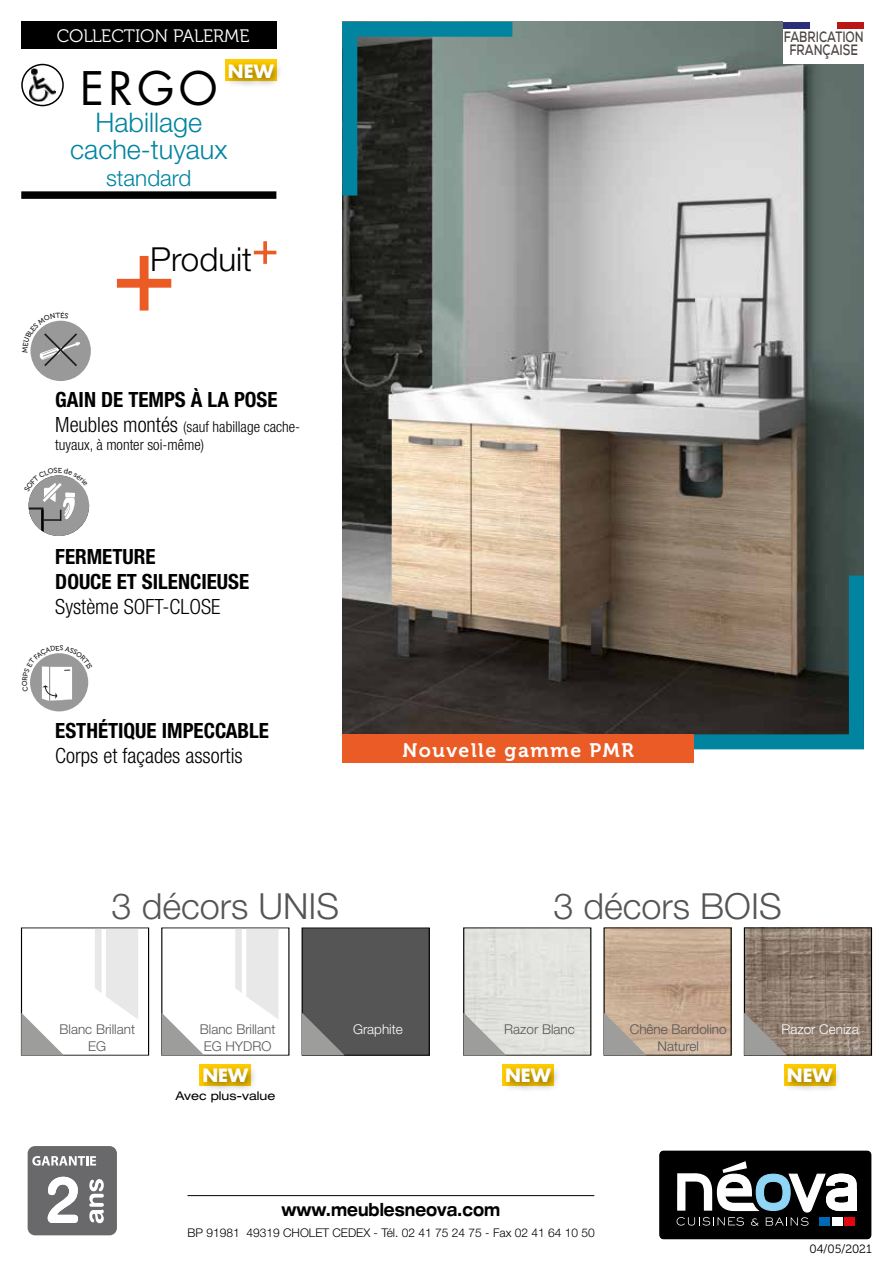
<style>
.page{position:relative;width:893px;height:1263px;background:#fff}
.page>*{position:absolute;margin:0;border:0;box-sizing:border-box;transform-origin:0 0}
.t1{font:45px "Futura Std";color:#000}
.t2{font:300 36px "Helvetica Neue LT Std";color:#565556}
.t3{font:300 33.15px "Helvetica Neue LT Std";color:#000}
.t4{font:300 27px/27px "Helvetica Neue LT Std";color:#0084a0;text-align:center}
.t5{font:300 22.5px "Helvetica Neue LT Std";color:#0084a0}
.t6{font:700 condensed 21px/25.2px "Helvetica Neue LT Std";color:#000}
.t7{font:300 condensed 21px "Helvetica Neue LT Std";color:#000}
.t8{font:19.5px "Museo 700";letter-spacing:.08em;color:#fff}
.t9{font:700 expanded 18px "Helvetica Neue LT Std";color:#000;scale:.79 1}
.t10{font:18px "Museo 300";color:#fff}
.t11{font:700 18px "Futura";color:#fff}
.t12{font:300 condensed 15px/18px "Helvetica Neue LT Std";color:#000}
.t13{font:700 15px/12.8px "Nexa";color:#4f4745;text-align:center;scale:.77 1}
.t14{font:300 13.5px/16.2px "Helvetica Neue LT Std";color:#565556;text-align:center}
.t15{font:300 13.5px "Helvetica Neue LT Std";color:#fff}
.t16{font:300 12px "Helvetica Neue LT Std";color:#000}
.t17{font:expanded 12px "Helvetica Neue LT Std";color:#000}
.t18{font:12px "Museo 300";color:#000}
.s1{font-size:21px}
</style>
<div class="page">
<img style="left:342px;top:22px;width:522px;height:712px">
<div style="left:783px;top:22px;width:81px;height:42px;background:#fff"></div>
<div style="left:783px;top:22px;width:27px;height:7px;background:#2b2f78"></div>
<div style="left:837px;top:22px;width:27px;height:7px;background:#b91615"></div>
<svg style="left:659px;top:1150px;width:212px;height:89px"></svg>
<div style="left:28px;top:1146px;width:89px;height:89px;background:#69686a;border-radius:7px"></div>
<svg style="left:32px;top:1156px;width:64px;height:9px"></svg>
<svg style="left:48px;top:1177px;width:30px;height:46px"></svg>
<svg style="left:89px;top:1179px;width:15px;height:44px"></svg>
<div style="left:342px;top:25px;width:15px;height:171px;background:#0084a0"></div>
<div style="left:342px;top:22px;width:170px;height:15px;background:#0084a0"></div>
<hr style="left:188px;top:1195px;width:406px;height:1px;background:#000">
<div style="left:21px;top:928px;width:128px;height:127px;border:1px solid #000"></div>
<svg style="left:95px;top:929px;width:43px;height:90px"></svg>
<svg style="left:21px;top:1013px;width:43px;height:42px"></svg>
<svg style="left:235px;top:929px;width:44px;height:90px"></svg>
<svg style="left:162px;top:1013px;width:42px;height:42px"></svg>
<div style="left:302px;top:928px;width:127px;height:127px;background:#565556"></div>
<div style="left:302px;top:928px;width:127px;height:127px;border:1px solid #000"></div>
<svg style="left:302px;top:1013px;width:42px;height:42px"></svg>
<svg style="left:463px;top:1013px;width:43px;height:42px;background:#bbbcb9"></svg>
<img style="left:606px;top:930px;width:123px;height:123px">
<svg style="left:604px;top:1013px;width:42px;height:42px;background:#b3a699"></svg>
<img style="left:746px;top:930px;width:124px;height:123px">
<div style="left:744px;top:928px;width:128px;height:127px;border:1px solid #000"></div>
<svg style="left:744px;top:1013px;width:43px;height:42px;background:#958c84"></svg>
<div style="left:31px;top:321px;width:60px;height:60px;background:#999;border-radius:50%"></div>
<div style="left:30px;top:653px;width:58px;height:58px;background:#999;border-radius:50%"></div>
<div style="left:199px;top:1064px;width:60px;height:30px;background:#000;opacity:.5"></div>
<div style="left:501px;top:1064px;width:60px;height:30px;background:#000;opacity:.5"></div>
<div style="left:783px;top:1064px;width:60px;height:30px;background:#000;opacity:.5"></div>
<div style="left:694px;top:734px;width:170px;height:15px;background:#0084a0"></div>
<div style="left:849px;top:575px;width:15px;height:171px;background:#0084a0"></div>
<div style="left:21px;top:191px;width:255px;height:8px;background:#000"></div>
<div style="left:21px;top:21px;width:255px;height:28px;background:#000"></div>
<svg style="left:117px;top:256px;width:54px;height:55px"></svg>
<svg style="left:254px;top:241px;width:22px;height:23px"></svg>
<div style="left:224px;top:59px;width:60px;height:30px;background:#000;opacity:.5"></div>
<div style="left:342px;top:734px;width:352px;height:28px;background:#eb5b25"></div>
<img style="left:29px;top:69px;width:27px;height:33px">
<div style="left:21px;top:64px;width:43px;height:42px;border:2px solid #000;border-radius:50%"></div>
<svg style="left:30px;top:320px;width:50px;height:47px"></svg>
<svg style="left:28px;top:475px;width:61px;height:61px"></svg>
<svg style="left:30px;top:653px;width:59px;height:48px"></svg>
<h3 class="t10" style="left:57px;top:26px;width:194px">COLLECTION PALERME</h3>
<h3 class="t11" style="left:228px;top:59px;width:47px">NEW</h3>
<h1 class="t1" style="left:80px;top:60px;width:139px">ERGO</h1>
<h3 class="t4" style="left:70px;top:108px;width:159px">Habillage cache-tuyaux</h3>
<h3 class="t5" style="left:106px;top:164px;width:87px">standard</h3>
<h3 class="t3" style="left:150px;top:239px;width:103px">Produit</h3>
<h3 class="t6" style="left:55px;top:387px;width:224px">GAIN DE TEMPS À LA POSE</h3>
<p class="t12" style="left:55px;top:418px;width:247px"><span class="s1">Meubles montés</span> (sauf habillage cache&shy;tuyaux, à monter soi-même)</p>
<h3 class="t6" style="left:55px;top:544px;width:195px">FERMETURE<br>DOUCE ET SILENCIEUSE</h3>
<h3 class="t7" style="left:55px;top:595px;width:167px">Système SOFT-CLOSE</h3>
<h3 class="t6" style="left:55px;top:717px;width:215px">ESTHÉTIQUE IMPECCABLE</h3>
<h3 class="t7" style="left:55px;top:743px;width:189px">Corps et façades assortis</h3>
<h3 class="t8" style="left:402px;top:739px;width:233px">Nouvelle gamme PMR</h3>
<p class="t13" style="left:784px;top:30px;width:106px">FABRICATION<br>FRANÇAISE</p>
<h2 class="t2" style="left:112px;top:884px;width:229px">3 décors UNIS</h2>
<h2 class="t2" style="left:554px;top:884px;width:230px">3 décors BOIS</h2>
<p class="t14" style="left:60px;top:1021px;width:77px">Blanc Brillant<br>EG</p>
<p class="t14" style="left:200px;top:1021px;width:77px;text-align:left">Blanc Brillant<br>EG HYDRO</p>
<p class="t15" style="left:353px;top:1021px;width:51px">Graphite</p>
<p class="t14" style="left:504px;top:1021px;width:72px">Razor Blanc</p>
<p class="t14" style="left:630px;top:1021px;width:98px">Chêne Bardolino<br>Naturel</p>
<p class="t15" style="left:781px;top:1021px;width:79px">Razor Ceniza</p>
<h3 class="t11" style="left:202px;top:1064px;width:47px">NEW</h3>
<h3 class="t11" style="left:505px;top:1064px;width:47px">NEW</h3>
<h3 class="t11" style="left:787px;top:1064px;width:47px">NEW</h3>
<p class="t17" style="left:175px;top:1088px;width:102px">Avec plus-value</p>
<h3 class="t9" style="left:282px;top:1198px;width:278px">www.meublesneova.com</h3>
<p class="t16" style="left:188px;top:1225px;width:409px">BP 91981 49319 CHOLET CEDEX - Tél. 02 41 75 24 75 - Fax 02 41 64 10 50</p>
<p class="t18" style="left:810px;top:1242px;width:64px">04/05/2021</p>
</div>
